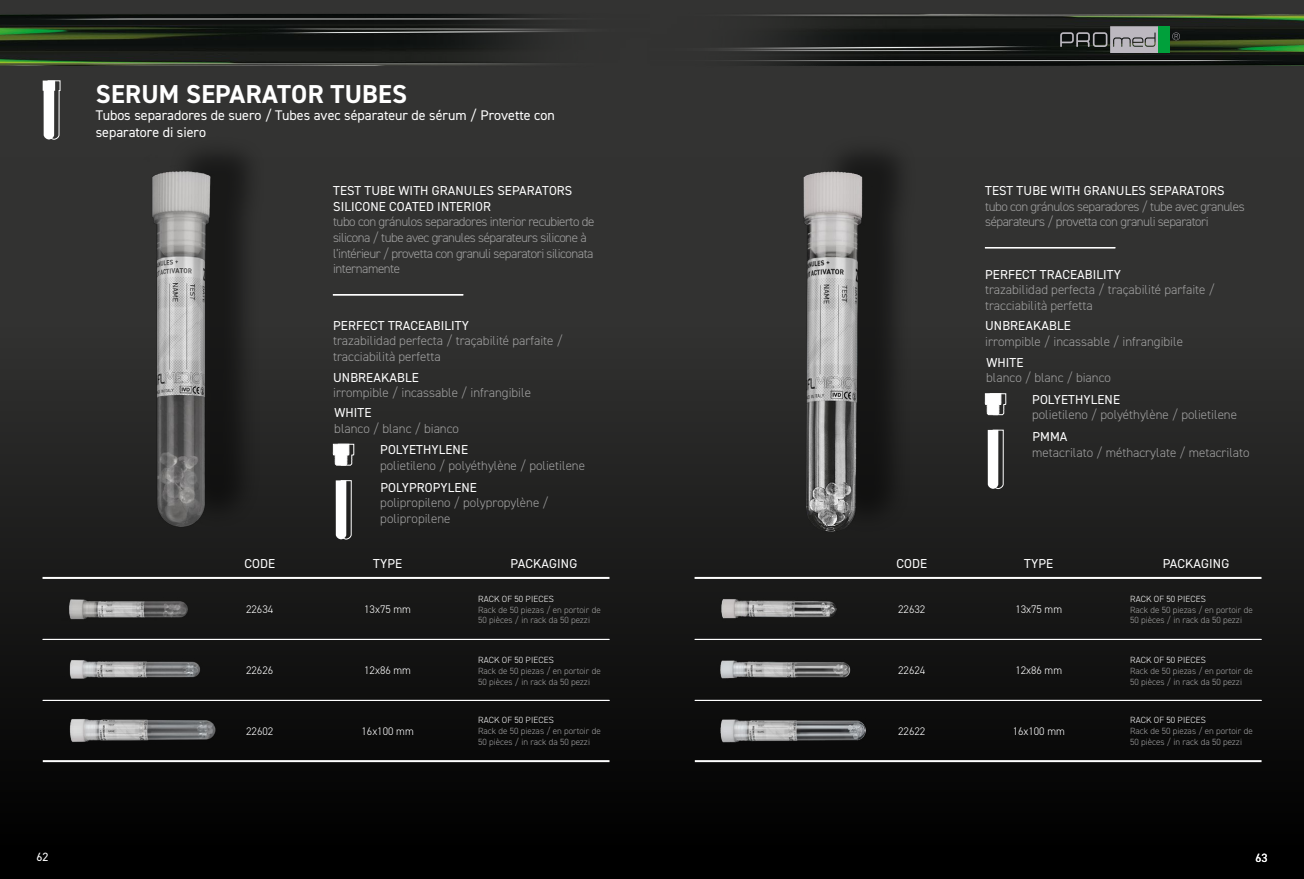
<style>
.page{position:relative;width:1304px;height:879px;background:#333332}
.page>*{position:absolute;margin:0;border:0;box-sizing:border-box;transform-origin:0 0}
.t1{font:700 26px "DIN2014";letter-spacing:.01em;color:#fff}
.t2{font:14px/17px "DIN2014";color:#fff}
.t3{font:300 13px/15.6px "DIN2014";color:#a1a1a1}
.t4{font:300 13px/15.6px "DIN2014";letter-spacing:-.035em;color:#a1a1a1}
.t5{font:13px/15.6px "DIN2014";letter-spacing:.01em;color:#fff}
.t6{font:12px "DIN2014";color:#fff}
.t7{font:300 11px "DIN2014";color:#fff}
.t8{font:300 9px/10.8px "DIN2014";color:#a1a1a1}
.t9{font:300 9px "DIN2014";letter-spacing:.01em;color:#fff}
</style>
<div class="page">
<div style="left:0;top:157px;width:1304px;height:722px;background:linear-gradient(to bottom,#3b3b3a,#010101)"></div>
<img style="left:0;top:14px;width:1304px;height:52px">
<svg style="left:1060px;top:26px;width:98px;height:27px;background:#6a6a6c"></svg>
<div style="left:1158px;top:26px;width:11px;height:27px;background:#00a03b"></div>
<svg style="left:1172px;top:32px;width:8px;height:8px"></svg>
<svg style="left:43px;top:80px;width:18px;height:60px"></svg>
<hr style="left:333px;top:295px;width:130px;height:1px;background:#fff">
<hr style="left:985px;top:247px;width:130px;height:1px;background:#fff">
<div style="left:168px;top:135px;width:98px;height:394px;background:#000;opacity:.5"></div>
<img style="left:108px;top:136px;width:146px;height:406px">
<div style="left:819px;top:135px;width:98px;height:399px;background:#000;opacity:.5"></div>
<img style="left:762px;top:155px;width:146px;height:389px">
<hr style="left:43px;top:639px;width:566px;height:1px;background:#fff">
<hr style="left:695px;top:639px;width:566px;height:1px;background:#fff">
<hr style="left:43px;top:700px;width:566px;height:1px;background:#fff">
<hr style="left:695px;top:700px;width:566px;height:1px;background:#fff">
<hr style="left:43px;top:577px;width:566px;height:2px;background:#fff">
<hr style="left:695px;top:577px;width:566px;height:2px;background:#fff">
<hr style="left:43px;top:760px;width:566px;height:2px;background:#fff">
<hr style="left:695px;top:760px;width:567px;height:2px;background:#fff">
<img style="left:58px;top:594px;width:140px;height:30px">
<img style="left:719px;top:594px;width:140px;height:30px">
<img style="left:59px;top:650px;width:144px;height:39px">
<img style="left:715px;top:650px;width:144px;height:39px">
<img style="left:63px;top:712px;width:157px;height:38px">
<img style="left:709px;top:711px;width:157px;height:39px">
<svg style="left:336px;top:480px;width:16px;height:59px"></svg>
<svg style="left:333px;top:444px;width:21px;height:22px"></svg>
<svg style="left:988px;top:430px;width:16px;height:59px"></svg>
<svg style="left:985px;top:393px;width:21px;height:22px"></svg>
<h1 class="t1" style="left:96px;top:77px;width:313px">SERUM SEPARATOR TUBES</h1>
<p class="t2" style="left:96px;top:107px;width:461px">Tubos separadores de suero / Tubes avec séparateur de sérum / Provette con separatore di siero</p>
<p class="t5" style="left:333px;top:183px;width:241px">TEST TUBE WITH GRANULES SEPARATORS<br>SILICONE COATED INTERIOR</p>
<p class="t4" style="left:333px;top:214px;width:263px">tubo con gránulos separadores interior recubierto de silicona / tube avec granules séparateurs silicone à l’intérieur / provetta con granuli separatori siliconata internamente</p>
<p class="t5" style="left:333px;top:317px;width:137px">PERFECT TRACEABILITY</p>
<p class="t3" style="left:333px;top:333px;width:231px">trazabilidad perfecta / traçabilité parfaite / tracciabilità perfetta</p>
<p class="t5" style="left:333px;top:369px;width:87px">UNBREAKABLE</p>
<p class="t3" style="left:333px;top:385px;width:199px">irrompible / incassable / infrangibile</p>
<p class="t5" style="left:334px;top:405px;width:39px">WHITE</p>
<p class="t3" style="left:334px;top:421px;width:126px">blanco / blanc / bianco</p>
<p class="t5" style="left:380px;top:441px;width:89px">POLYETHYLENE</p>
<p class="t3" style="left:380px;top:457px;width:206px">polietileno / polyéthylène / polietilene</p>
<p class="t5" style="left:380px;top:479px;width:98px">POLYPROPYLENE</p>
<p class="t3" style="left:380px;top:495px;width:170px">polipropileno / polypropylène / polipropilene</p>
<p class="t5" style="left:985px;top:182px;width:241px">TEST TUBE WITH GRANULES SEPARATORS</p>
<p class="t4" style="left:985px;top:198px;width:261px">tubo con gránulos separadores / tube avec granules séparateurs / provetta con granuli separatori</p>
<p class="t5" style="left:985px;top:266px;width:137px">PERFECT TRACEABILITY</p>
<p class="t3" style="left:985px;top:282px;width:231px">trazabilidad perfecta / traçabilité parfaite / tracciabilità perfetta</p>
<p class="t5" style="left:985px;top:318px;width:87px">UNBREAKABLE</p>
<p class="t3" style="left:985px;top:334px;width:199px">irrompible / incassable / infrangibile</p>
<p class="t5" style="left:986px;top:354px;width:39px">WHITE</p>
<p class="t3" style="left:986px;top:370px;width:126px">blanco / blanc / bianco</p>
<p class="t5" style="left:1032px;top:391px;width:89px">POLYETHYLENE</p>
<p class="t3" style="left:1032px;top:407px;width:206px">polietileno / polyéthylène / polietilene</p>
<p class="t5" style="left:1032px;top:428px;width:37px">PMMA</p>
<p class="t3" style="left:1032px;top:444px;width:219px">metacrilato / méthacrylate / metacrilato</p>
<p class="t5" style="left:245px;top:555px;width:32px">CODE</p>
<p class="t5" style="left:373px;top:555px;width:31px">TYPE</p>
<p class="t5" style="left:511px;top:555px;width:68px">PACKAGING</p>
<p class="t5" style="left:897px;top:555px;width:32px">CODE</p>
<p class="t5" style="left:1024px;top:555px;width:31px">TYPE</p>
<p class="t5" style="left:1163px;top:555px;width:68px">PACKAGING</p>
<p class="t7" style="left:246px;top:603px;width:28px">22634</p>
<p class="t7" style="left:898px;top:603px;width:28px">22632</p>
<p class="t9" style="left:478px;top:593px;width:77px">RACK OF 50 PIECES</p>
<p class="t8" style="left:478px;top:604px;width:124px">Rack de 50 piezas / en portoir de<br>50 pièces / in rack da 50 pezzi</p>
<p class="t9" style="left:1130px;top:593px;width:77px">RACK OF 50 PIECES</p>
<p class="t8" style="left:1130px;top:604px;width:124px">Rack de 50 piezas / en portoir de<br>50 pièces / in rack da 50 pezzi</p>
<p class="t7" style="left:364px;top:603px;width:48px">13x75 mm</p>
<p class="t7" style="left:1015px;top:603px;width:48px">13x75 mm</p>
<p class="t9" style="left:478px;top:654px;width:77px">RACK OF 50 PIECES</p>
<p class="t8" style="left:478px;top:665px;width:124px">Rack de 50 piezas / en portoir de<br>50 pièces / in rack da 50 pezzi</p>
<p class="t7" style="left:246px;top:663px;width:28px">22626</p>
<p class="t7" style="left:898px;top:663px;width:28px">22624</p>
<p class="t7" style="left:364px;top:663px;width:48px">12x86 mm</p>
<p class="t7" style="left:1015px;top:663px;width:48px">12x86 mm</p>
<p class="t9" style="left:478px;top:715px;width:77px">RACK OF 50 PIECES</p>
<p class="t8" style="left:478px;top:726px;width:124px">Rack de 50 piezas / en portoir de<br>50 pièces / in rack da 50 pezzi</p>
<p class="t7" style="left:246px;top:724px;width:28px">22602</p>
<p class="t7" style="left:898px;top:724px;width:28px">22622</p>
<p class="t7" style="left:362px;top:724px;width:54px">16x100 mm</p>
<p class="t7" style="left:1013px;top:724px;width:54px">16x100 mm</p>
<p class="t9" style="left:1130px;top:654px;width:77px">RACK OF 50 PIECES</p>
<p class="t8" style="left:1130px;top:665px;width:124px">Rack de 50 piezas / en portoir de<br>50 pièces / in rack da 50 pezzi</p>
<p class="t9" style="left:1130px;top:715px;width:77px">RACK OF 50 PIECES</p>
<p class="t8" style="left:1130px;top:726px;width:124px">Rack de 50 piezas / en portoir de<br>50 pièces / in rack da 50 pezzi</p>
<p class="t6" style="left:37px;top:849px;width:13px">62</p>
<p class="t6" style="left:1255px;top:850px;width:13px">63</p>
</div>
